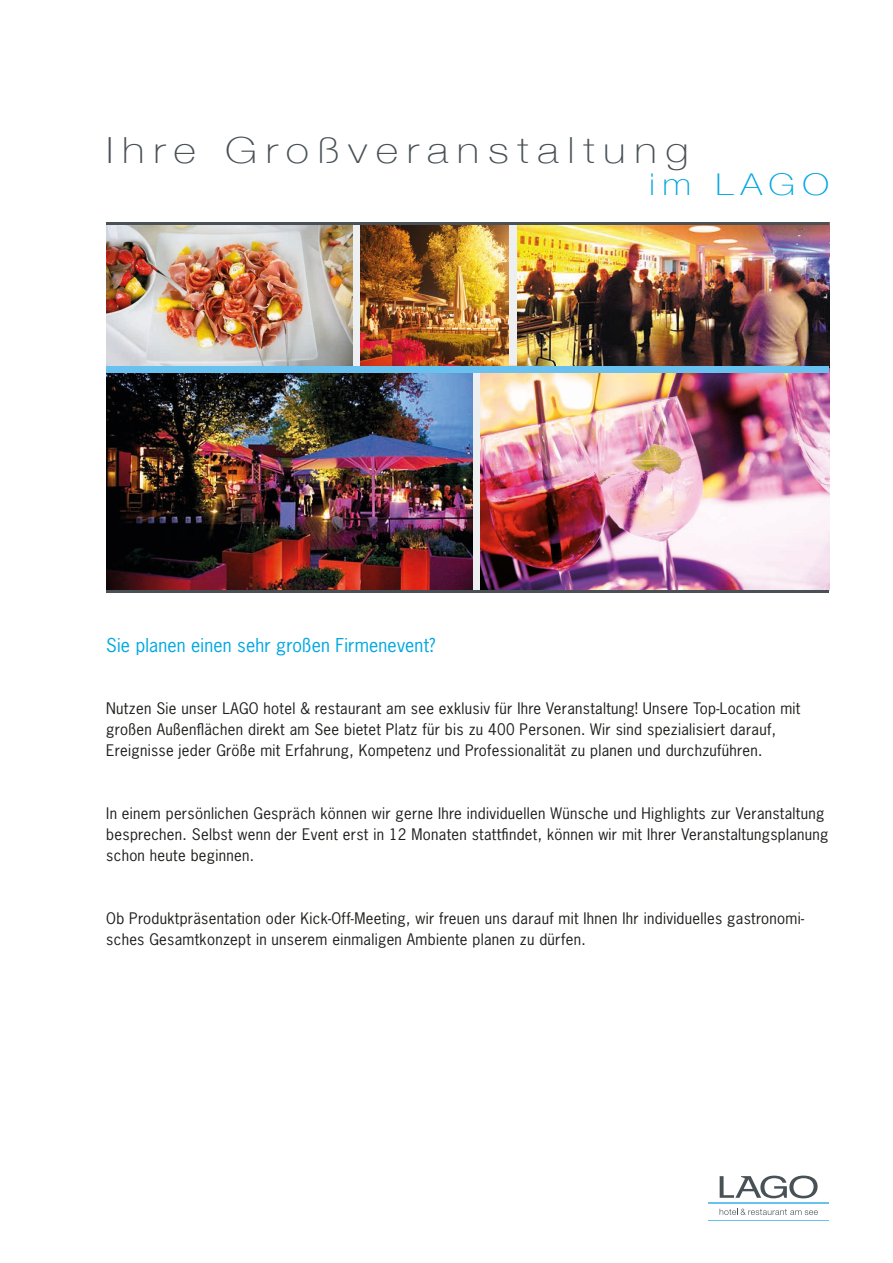
<style>
.page{position:relative;width:893px;height:1263px;background:#fff}
.page>*{position:absolute;margin:0;border:0;box-sizing:border-box;transform-origin:0 0}
.t1{font:100 36px "Helvetica Neue";letter-spacing:.2em;color:#485156;scale:1.2 1}
.t2{font:100 30px "Helvetica Neue";letter-spacing:.2em;color:#00a7e1;scale:1.2 1}
.t3{font:18px "News Gothic Std";letter-spacing:.01em;color:#00a7e1}
.t4{font:15px/21px "News Gothic Std";letter-spacing:.02em;color:#1d1d1b}
</style>
<div class="page">
<svg style="left:720px;top:1209px;width:98px;height:6px"></svg>
<svg style="left:720px;top:1175px;width:98px;height:23px"></svg>
<hr style="left:708px;top:1202px;width:121px;height:2px;background:#68c1ee">
<hr style="left:708px;top:1220px;width:121px;height:1px;background:#68c1ee">
<img style="left:106px;top:373px;width:366px;height:218px">
<img style="left:480px;top:373px;width:349px;height:218px">
<img style="left:517px;top:225px;width:312px;height:141px">
<img style="left:361px;top:225px;width:148px;height:141px">
<img style="left:106px;top:225px;width:246px;height:141px">
<hr style="left:106px;top:223px;width:723px;height:2px;background:#485156">
<hr style="left:106px;top:591px;width:723px;height:2px;background:#485156">
<div style="left:106px;top:366px;width:723px;height:7px;background:#68c1ee"></div>
<h1 class="t1" style="left:106px;top:123px;width:487px">Ihre Großveranstaltung</h1>
<h2 class="t2" style="left:649px;top:162px;width:151px">im LAGO</h2>
<p class="t3" style="left:106px;top:633px;width:331px">Sie planen einen sehr großen Firmenevent?</p>
<p class="t4" style="left:106px;top:698px;width:696px">Nutzen Sie unser LAGO hotel &amp; restaurant am see exklusiv für Ihre Veranstaltung! Unsere Top-Location mit großen Außenflächen direkt am See bietet Platz für bis zu 400 Personen. Wir sind spezialisiert darauf,<br>Ereignisse jeder Größe mit Erfahrung, Kompetenz und Professionalität zu planen und durchzuführen.</p>
<p class="t4" style="left:106px;top:803px;width:724px">In einem persönlichen Gespräch können wir gerne Ihre individuellen Wünsche und Highlights zur Veranstaltung besprechen. Selbst wenn der Event erst in 12 Monaten stattfindet, können wir mit Ihrer Veranstaltungsplanung schon heute beginnen.</p>
<p class="t4" style="left:106px;top:908px;width:699px">Ob Produktpräsentation oder Kick-Off-Meeting, wir freuen uns darauf mit Ihnen Ihr individuelles gastronomi&shy;sches Gesamtkonzept in unserem einmaligen Ambiente planen zu dürfen.</p>
</div>
